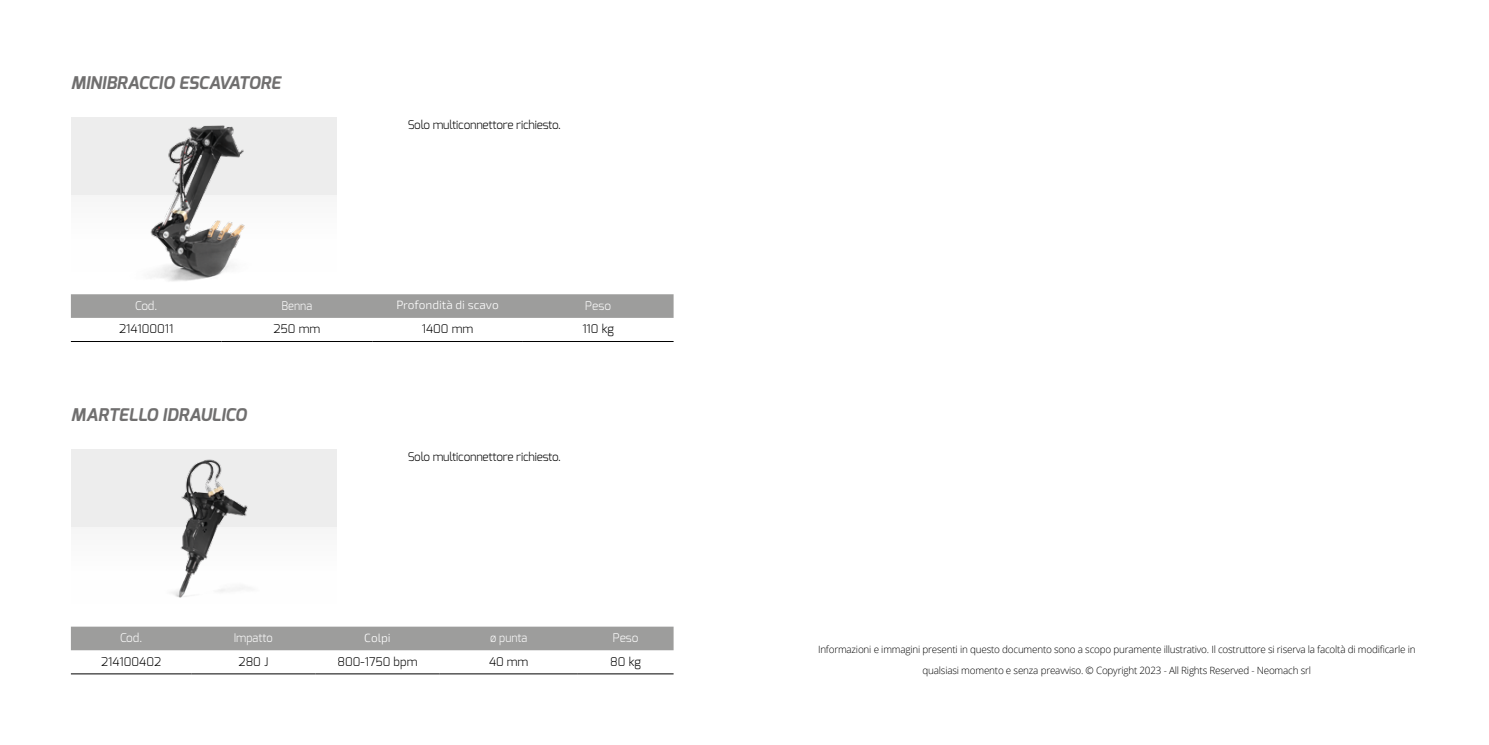
<style>
.page{position:relative;width:1489px;height:745px;background:#fff}
.page>*{position:absolute;margin:0;border:0;box-sizing:border-box;transform-origin:0 0}
.t1{font:italic 700 17.5px "Exo";color:#706f6f}
.t2{font:300 11.88px "Exo";letter-spacing:-.02em;color:#000}
.t3{font:300 11.88px "Exo";color:#000}
.t4{font:300 11.88px "Exo 2";color:#fff}
.t5{font:300 11.88px "Exo";color:#fff;scale:.94 1}
.t6{font:300 11.88px "Exo";color:#fff}
.t7{font:300 10px/21.2px "Open Sans";letter-spacing:-.02em;color:#000;text-align:center}
</style>
<div class="page">
<svg style="left:71px;top:294px;width:602px;height:24px;background:#9e9e9d"></svg>
<hr style="left:71px;top:341px;width:150px;height:1px;background:#000">
<hr style="left:221px;top:341px;width:151px;height:1px;background:#000">
<hr style="left:372px;top:341px;width:151px;height:1px;background:#000">
<hr style="left:523px;top:341px;width:150px;height:1px;background:#000">
<div style="left:71px;top:117px;width:266px;height:77px;background:#ededed"></div>
<img style="left:90px;top:125px;width:215px;height:156px">
<div style="left:71px;top:626px;width:602px;height:23px;background:#9d9d9c"></div>
<hr style="left:71px;top:673px;width:120px;height:1px;background:#000">
<hr style="left:191px;top:673px;width:124px;height:1px;background:#000">
<hr style="left:315px;top:673px;width:124px;height:1px;background:#000">
<hr style="left:439px;top:673px;width:139px;height:1px;background:#000">
<hr style="left:578px;top:673px;width:95px;height:1px;background:#000">
<div style="left:71px;top:449px;width:266px;height:77px;background:#ededed"></div>
<img style="left:76px;top:459px;width:256px;height:139px">
<h1 class="t1" style="left:71px;top:71px;width:211px">MINIBRACCIO ESCAVATORE</h1>
<p class="t2" style="left:407px;top:117px;width:155px">Solo multiconnettore richiesto.</p>
<p class="t6" style="left:135px;top:297px;width:24px">Cod.</p>
<p class="t5" style="left:281px;top:297px;width:34px">Benna</p>
<p class="t4" style="left:396px;top:297px;width:104px">Profondità di scavo</p>
<p class="t6" style="left:585px;top:297px;width:27px">Peso</p>
<p class="t3" style="left:119px;top:321px;width:56px">214100011</p>
<p class="t2" style="left:273px;top:321px;width:48px">250 mm</p>
<p class="t2" style="left:422px;top:321px;width:53px">1400 mm</p>
<p class="t2" style="left:582px;top:321px;width:33px">110 kg</p>
<h1 class="t1" style="left:71px;top:403px;width:177px">MARTELLO IDRAULICO</h1>
<p class="t2" style="left:407px;top:449px;width:155px">Solo multiconnettore richiesto.</p>
<p class="t6" style="left:120px;top:629px;width:24px">Cod.</p>
<p class="t5" style="left:234px;top:629px;width:43px">Impatto</p>
<p class="t4" style="left:364px;top:629px;width:28px">Colpi</p>
<p class="t5" style="left:490px;top:629px;width:41px">ø punta</p>
<p class="t6" style="left:612px;top:629px;width:27px">Peso</p>
<p class="t3" style="left:101px;top:653px;width:61px">214100402</p>
<p class="t2" style="left:238px;top:653px;width:31px">280 J</p>
<p class="t3" style="left:337px;top:653px;width:81px">800-1750 bpm</p>
<p class="t2" style="left:489px;top:653px;width:41px">40 mm</p>
<p class="t2" style="left:610px;top:653px;width:32px">80 kg</p>
<p class="t7" style="left:818px;top:637px;width:599px">Informazioni e immagini presenti in questo documento sono a scopo puramente illustrativo. Il costruttore si riserva la facoltà di modificarle in qualsiasi momento e senza preavviso. © Copyright 2023 - All Rights Reserved - Neomach srl</p>
</div>
